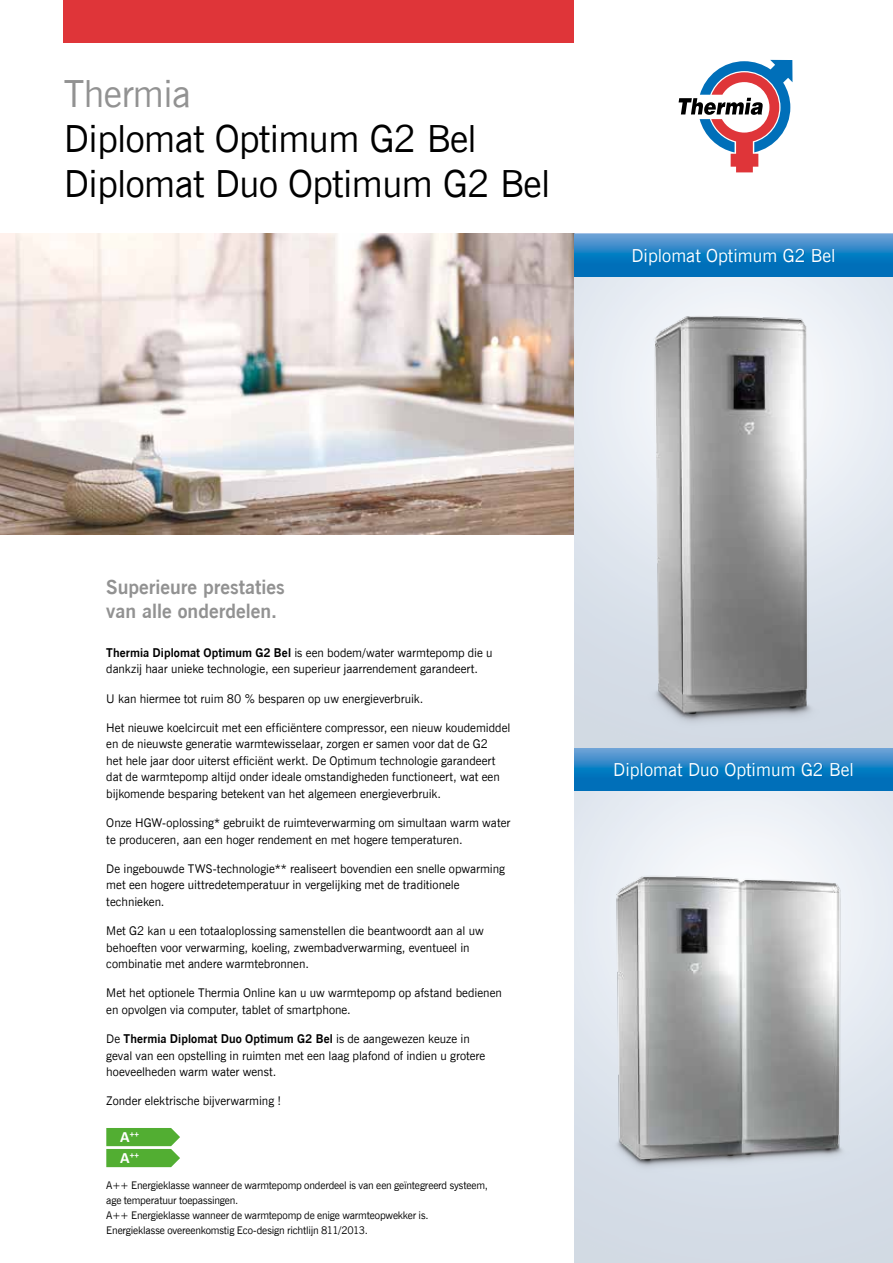
<style>
.page{position:relative;width:893px;height:1263px;background:#fff}
.page>*{position:absolute;margin:0;border:0;box-sizing:border-box;transform-origin:0 0}
.t1{font:37.5px/45px "News Goth EU";letter-spacing:-.015em;color:#000}
.t2{font:700 19.5px/24px "News Goth EU";color:#929292}
.t3{font:18px "News Goth EU";color:#fff}
.t4{font:12px/16.5px "News Goth EU";color:#000}
.t5{font:10.5px/15px "News Goth EU";letter-spacing:-.015em;color:#000}
.t6{font:700 9.15px "Calibri";color:#fff}
.s1{color:#929292}
.s2{color:#fff}
.s3{font-weight:700}
.s4{font-size:15.75px}
</style>
<div class="page">
<div style="left:64px;top:0;width:510px;height:43px;background:#df3539"></div>
<svg style="left:679px;top:60px;width:113px;height:112px"></svg>
<img style="left:0;top:234px;width:574px;height:300px">
<div style="left:574px;top:748px;width:319px;height:43px;background:#006fb9"></div>
<svg style="left:574px;top:748px;width:319px;height:24px;background:#4993ce"></svg>
<div style="left:574px;top:234px;width:319px;height:43px;background:#006fb9"></div>
<svg style="left:574px;top:234px;width:319px;height:23px;background:#4692cd"></svg>
<svg style="left:634px;top:249px;width:201px;height:8px"></svg>
<div style="left:616px;top:764px;width:237px;height:17px;background:#006fb9"></div>
<img style="left:600px;top:298px;width:263px;height:441px">
<img style="left:598px;top:867px;width:262px;height:316px">
<svg style="left:106px;top:1128px;width:74px;height:39px;background:#68b84c"></svg>
<h1 class="t1" style="left:64px;top:72px;width:541px"><span class="s1">Thermia<br></span>Diplomat Optimum G2 Bel<span class="s2">Thermia<br></span>Diplomat Duo Optimum G2 Bel</h1>
<h3 class="t3" style="left:631px;top:245px;width:206px">Diplomat Optimum G2 Bel</h3>
<h2 class="t2" style="left:106px;top:576px;width:180px">Superieure prestaties van alle onderdelen.</h2>
<p class="t4" style="left:106px;top:645px;width:388px"><span class="s3">Thermia Diplomat Optimum G2 Bel</span> is een bodem/water warmtepomp die u dankzij haar unieke technologie, een superieur jaarrendement garandeert.</p>
<p class="t4" style="left:106px;top:690px;width:319px">U kan hiermee tot ruim 80 % besparen op uw energieverbruik.</p>
<p class="t4" style="left:106px;top:720px;width:406px">Het nieuwe koelcircuit met een efficiëntere compressor, een nieuw koudemiddel en de nieuwste generatie warmtewisselaar, zorgen er samen voor dat de G2<br>het hele jaar door uiterst efficiënt werkt. De Optimum technologie garandeert dat de warmtepomp altijd onder ideale omstandigheden functioneert, wat een bijkomende besparing betekent van het algemeen energieverbruik.</p>
<p class="t4" style="left:106px;top:815px;width:406px">Onze HGW-oplossing* gebruikt de ruimteverwarming om simultaan warm water te produceren, aan een hoger rendement en met hogere temperaturen.</p>
<p class="t4" style="left:106px;top:861px;width:400px">De ingebouwde TWS-technologie** realiseert bovendien een snelle opwarming met een hogere uittredetemperatuur in vergelijking met de traditionele technieken.</p>
<p class="t4" style="left:106px;top:923px;width:379px">Met G2 kan u een totaaloplossing samenstellen die beantwoordt aan al uw behoeften voor verwarming, koeling, zwembadverwarming, eventueel in combinatie met andere warmtebronnen.</p>
<p class="t4" style="left:106px;top:985px;width:397px">Met het optionele Thermia Online kan u uw warmtepomp op afstand bedienen en opvolgen via computer, tablet of smartphone.</p>
<p class="t4" style="left:106px;top:1031px;width:381px">De <span class="s3">Thermia Diplomat Duo Optimum G2 Bel</span> is de aangewezen keuze in geval van een opstelling in ruimten met een laag plafond of indien u grotere hoeveelheden warm water wenst.</p>
<p class="t4" style="left:106px;top:1093px;width:176px">Zonder elektrische bijverwarming !</p>
<p class="t6" style="left:120px;top:1128px;width:20px"><span class="s4">A</span>++</p>
<p class="t6" style="left:120px;top:1149px;width:20px"><span class="s4">A</span>++</p>
<p class="t5" style="left:106px;top:1178px;width:383px">A++ Energieklasse wanneer de warmtepomp onderdeel is van een geïntegreerd systeem, age temperatuur toepassingen.<br>A++ Energieklasse wanneer de warmtepomp de enige warmteopwekker is.<br>Energieklasse overeenkomstig Eco-design richtlijn 811/2013.</p>
<h3 class="t3" style="left:613px;top:759px;width:242px">Diplomat Duo Optimum G2 Bel</h3>
</div>
